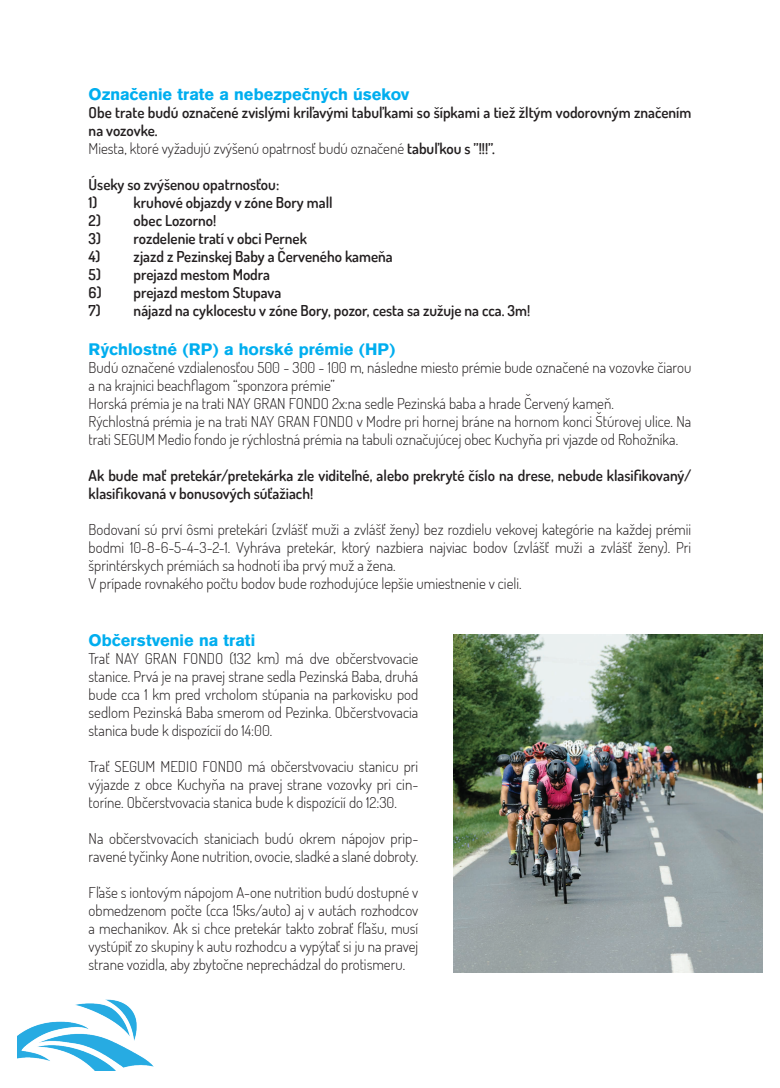
<style>
.page{position:relative;width:780px;height:1088px;background:#fff}
.page>*{position:absolute;margin:0;border:0;box-sizing:border-box;transform-origin:0 0}
.t1{font:700 17.5px "Accius TOT";color:#00aeef}
.t2{font:300 15px/18px "Dosis";color:#231f20}
.t3{font:600 15px/18px "Dosis";color:#231f20}
.s1{font-weight:300}
</style>
<div class="page">
<img style="left:18px;top:999px;width:136px;height:71px">
<img style="left:453px;top:634px;width:309px;height:339px">
<p class="t1" style="left:89px;top:85px;width:322px">Označenie trate a nebezpečných úsekov</p>
<p class="t3" style="left:89px;top:103px;width:604px">Obe trate budú označené zvislými kriľavými tabuľkami so šípkami a tiež žltým vodorovným značením na vozovke.<br><span class="s1">Miesta, ktoré vyžadujú zvýšenú opatrnosť budú označené</span> tabuľkou s ”!!!”.</p>
<p class="t3" style="left:89px;top:175px;width:192px">Úseky so zvýšenou opatrnosťou:<br>1)</p>
<p class="t3" style="left:134px;top:193px;width:200px">kruhové objazdy v zóne Bory mall</p>
<p class="t3" style="left:89px;top:211px;width:129px">2) obec Lozorno!</p>
<p class="t3" style="left:89px;top:229px;width:220px">3) rozdelenie tratí v obci Pernek</p>
<p class="t3" style="left:89px;top:247px;width:305px">4) zjazd z Pezinskej Baby a Červeného kameňa</p>
<p class="t3" style="left:89px;top:265px;width:183px">5) prejazd mestom Modra</p>
<p class="t3" style="left:89px;top:283px;width:194px">6) prejazd mestom Stupava</p>
<p class="t3" style="left:89px;top:301px;width:443px">7) nájazd na cyklocestu v zóne Bory, pozor, cesta sa zužuje na cca. 3m!</p>
<p class="t1" style="left:89px;top:340px;width:308px">Rýchlostné (RP) a horské prémie (HP)</p>
<p class="t2" style="left:89px;top:358px;width:604px">Budú označené vzdialenosťou 500 - 300 - 100 m, následne miesto prémie bude označené na vozovke čiarou a na krajnici beachflagom “sponzora prémie”<br>Horská prémia je na trati NAY GRAN FONDO 2x:na sedle Pezinská baba a hrade Červený kameň.<br>Rýchlostná prémia je na trati NAY GRAN FONDO v Modre pri hornej bráne na hornom konci Štúrovej ulice. Na trati SEGUM Medio fondo je rýchlostná prémia na tabuli označujúcej obec Kuchyňa pri vjazde od Rohožníka.</p>
<p class="t3" style="left:89px;top:466px;width:604px">Ak bude mať pretekár/pretekárka zle viditeľné, alebo prekryté číslo na drese, nebude klasifikovaný/ klasifikovaná v bonusových súťažiach!</p>
<p class="t2" style="left:89px;top:520px;width:604px">Bodovaní sú prví ôsmi pretekári (zvlášť muži a zvlášť ženy) bez rozdielu vekovej kategórie na každej prémii bodmi 10-8-6-5-4-3-2-1. Vyhráva pretekár, ktorý nazbiera najviac bodov (zvlášť muži a zvlášť ženy). Pri šprintérskych prémiách sa hodnotí iba prvý muž a žena.<br>V prípade rovnakého počtu bodov bude rozhodujúce lepšie umiestnenie v cieli.</p>
<p class="t1" style="left:89px;top:630px;width:168px">Občerstvenie na trati</p>
<p class="t2" style="left:89px;top:649px;width:331px;text-align:justify">Trať NAY GRAN FONDO (132 km) má dve občerstvovacie stanice. Prvá je na pravej strane sedla Pezinská Baba, druhá bude cca 1 km pred vrcholom stúpania na parkovisku pod sedlom Pezinská Baba smerom od Pezinka. Občerstvovacia stanica bude k dispozícií do 14:00.</p>
<p class="t2" style="left:89px;top:757px;width:331px;text-align:justify">Trať SEGUM MEDIO FONDO má občerstvovaciu stanicu pri výjazde z obce Kuchyňa na pravej strane vozovky pri cin&shy;toríne. Občerstvovacia stanica bude k dispozícií do 12:30.</p>
<p class="t2" style="left:89px;top:829px;width:331px">Na občerstvovacích staniciach budú okrem nápojov prip&shy;ravené tyčinky Aone nutrition, ovocie, sladké a slané dobroty.</p>
<p class="t2" style="left:89px;top:883px;width:331px;text-align:justify">Fľaše s iontovým nápojom A-one nutrition budú dostupné v obmedzenom počte (cca 15ks/auto) aj v autách rozhodcov a mechanikov. Ak si chce pretekár takto zobrať fľašu, musí vystúpiť zo skupiny k autu rozhodcu a vypýtať si ju na pravej strane vozidla, aby zbytočne neprechádzal do protismeru.</p>
</div>
